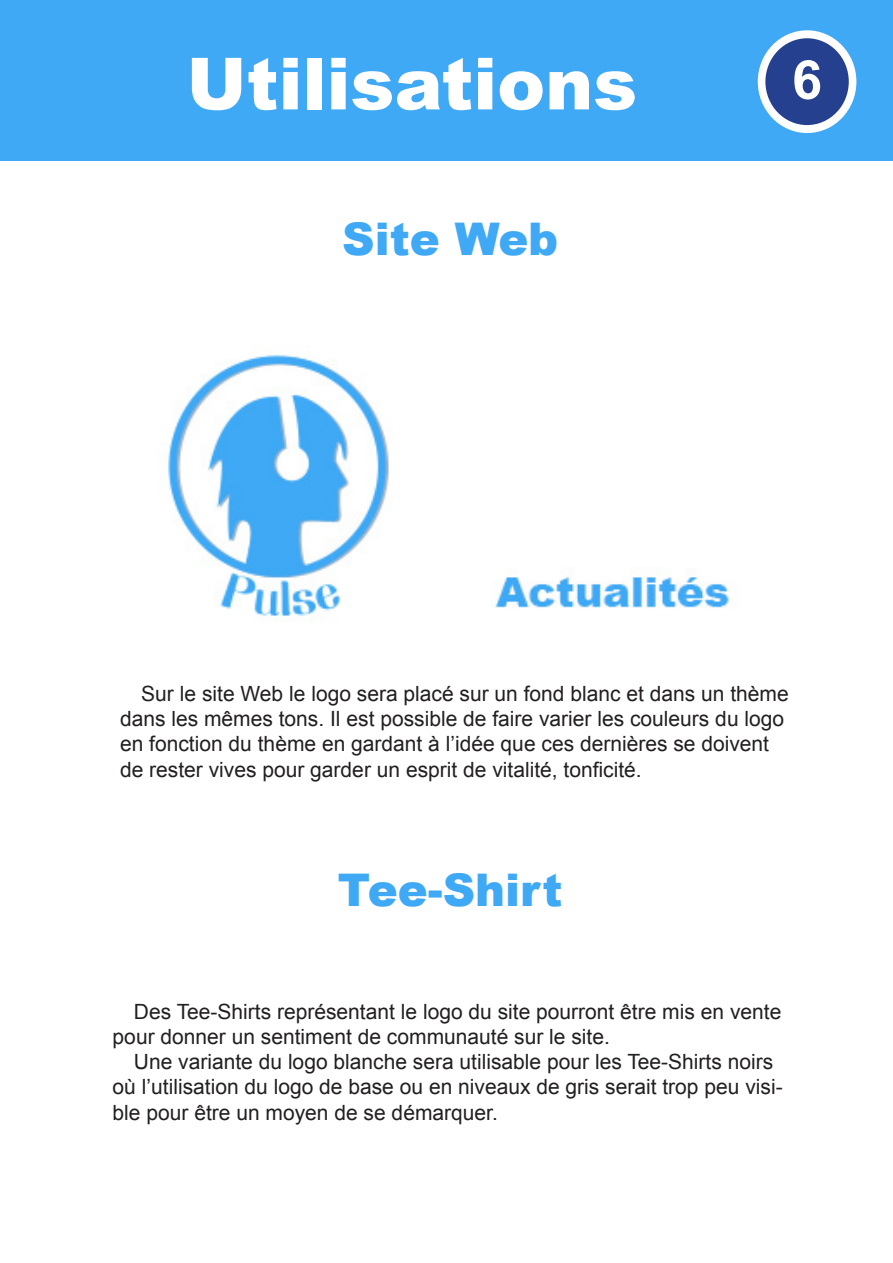
<style>
.page{position:relative;width:893px;height:1263px;background:#fff}
.page>*{position:absolute;margin:0;border:0;box-sizing:border-box;transform-origin:0 0}
.t1{font:900 72px "Arial";color:#fff}
.t2{font:700 54px "Arial";color:#fff}
.t3{font:900 45px "Arial";color:#3fa9f5}
.t4{font:21px/25.2px "Arial";color:#231f20}
</style>
<div class="page">
<div style="left:0;top:0;width:893px;height:161px;background:#3fa9f5"></div>
<div style="left:758px;top:30px;width:98px;height:103px;background:#fff;border-radius:50%"></div>
<div style="left:765px;top:38px;width:84px;height:87px;background:#25408f;border-radius:50%"></div>
<img style="left:168px;top:355px;width:561px;height:267px">
<p class="t1" style="left:187px;top:31px;width:452px">Utilisations</p>
<h2 class="t2" style="left:792px;top:44px;width:32px">6</h2>
<p class="t3" style="left:342px;top:207px;width:217px">Site Web</p>
<p class="t4" style="left:120px;top:681px;width:670px;text-indent:21px">Sur le site Web le logo sera placé sur un fond blanc et dans un thème dans les mêmes tons. Il est possible de faire varier les couleurs du logo en fonction du thème en gardant à l’idée que ces dernières se doivent de rester vives pour garder un esprit de vitalité, tonficité.</p>
<p class="t3" style="left:338px;top:857px;width:226px">Tee-Shirt</p>
<p class="t4" style="left:113px;top:999px;width:670px;text-indent:21px">Des Tee-Shirts représentant le logo du site pourront être mis en vente pour donner un sentiment de communauté sur le site.</p>
<p class="t4" style="left:113px;top:1049px;width:672px;text-indent:21px">Une variante du logo blanche sera utilisable pour les Tee-Shirts noirs où l’utilisation du logo de base ou en niveaux de gris serait trop peu visi&shy;ble pour être un moyen de se démarquer.</p>
</div>
